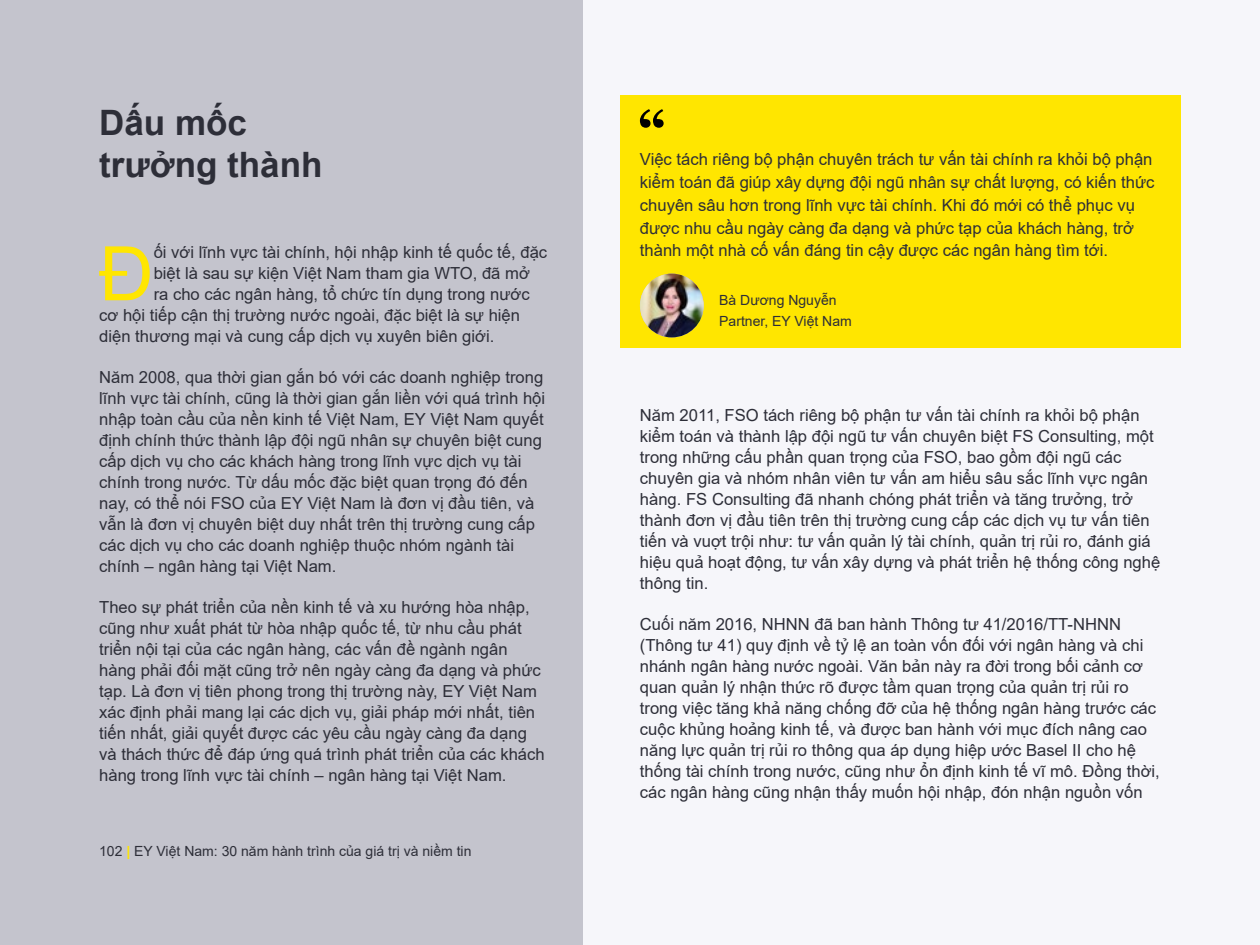
<style>
.page{position:relative;width:1260px;height:945px;background:#f6f6fa}
.page>*{position:absolute;margin:0;border:0;box-sizing:border-box;transform-origin:0 0}
.t1{font:75.25px "Arial";color:#ffe600}
.t2{font:700 35px/42px "Arial";color:#2d2e38}
.t3{font:16.62px/21px "Arial";color:#2d2e38}
.t4{font:14px/20.7px "Arial";color:#2d2e38}
.s1{font-weight:700;color:#ffe600}
</style>
<div class="page">
<div style="left:0;top:0;width:583px;height:945px;background:#c4c4cd"></div>
<div style="left:620px;top:96px;width:561px;height:55px;background:#ffe600"></div>
<div style="left:620px;top:133px;width:561px;height:147px;background:#ffe600"></div>
<div style="left:620px;top:275px;width:561px;height:53px;background:#ffe600"></div>
<div style="left:620px;top:295px;width:561px;height:53px;background:#ffe600"></div>
<svg style="left:640px;top:109px;width:24px;height:19px"></svg>
<img style="left:640px;top:274px;width:64px;height:63px;border-radius:32px">
<h2 class="t2" style="left:99px;top:102px;width:225px">Dấu mốc trưởng thành</h2>
<h1 class="t1" style="left:99px;top:222px;width:56px">Đ</h1>
<p class="t3" style="left:154px;top:242px;width:395px">ối với lĩnh vực tài chính, hội nhập kinh tế quốc tế, đặc</p>
<p class="t3" style="left:154px;top:263px;width:378px">biệt là sau sự kiện Việt Nam tham gia WTO, đã mở</p>
<p class="t3" style="left:154px;top:284px;width:378px">ra cho các ngân hàng, tổ chức tín dụng trong nước</p>
<p class="t3" style="left:99px;top:305px;width:422px">cơ hội tiếp cận thị trường nước ngoài, đặc biệt là sự hiện</p>
<p class="t3" style="left:99px;top:326px;width:397px">diện thương mại và cung cấp dịch vụ xuyên biên giới.</p>
<p class="t3" style="left:99px;top:367px;width:448px">Năm 2008, qua thời gian gắn bó với các doanh nghiệp trong lĩnh vực tài chính, cũng là thời gian gắn liền với quá trình hội nhập toàn cầu của nền kinh tế Việt Nam, EY Việt Nam quyết định chính thức thành lập đội ngũ nhân sự chuyên biệt cung cấp dịch vụ cho các khách hàng trong lĩnh vực dịch vụ tài chính trong nước. Từ dấu mốc đặc biệt quan trọng đó đến nay, có thể nói FSO của EY Việt Nam là đơn vị đầu tiên, và vẫn là đơn vị chuyên biệt duy nhất trên thị trường cung cấp các dịch vụ cho các doanh nghiệp thuộc nhóm ngành tài chính – ngân hàng tại Việt Nam.</p>
<p class="t3" style="left:99px;top:597px;width:447px">Theo sự phát triển của nền kinh tế và xu hướng hòa nhập, cũng như xuất phát từ hòa nhập quốc tế, từ nhu cầu phát triển nội tại của các ngân hàng, các vấn đề ngành ngân hàng phải đối mặt cũng trở nên ngày càng đa dạng và phức tạp. Là đơn vị tiên phong trong thị trường này, EY Việt Nam xác định phải mang lại các dịch vụ, giải pháp mới nhất, tiên tiến nhất, giải quyết được các yêu cầu ngày càng đa dạng và thách thức để đáp ứng quá trình phát triển của các khách hàng trong lĩnh vực tài chính – ngân hàng tại Việt Nam.</p>
<p class="t4" style="left:99px;top:841px;width:374px">102 <span class="s1">|</span> EY Việt Nam: 30 năm hành trình của giá trị và niềm tin</p>
<p class="t3" style="left:640px;top:148px;width:516px;line-height:22.8px">Việc tách riêng bộ phận chuyên trách tư vấn tài chính ra khỏi bộ phận kiểm toán đã giúp xây dựng đội ngũ nhân sự chất lượng, có kiến thức chuyên sâu hơn trong lĩnh vực tài chính. Khi đó mới có thể phục vụ được nhu cầu ngày càng đa dạng và phức tạp của khách hàng, trở thành một nhà cố vấn đáng tin cậy được các ngân hàng tìm tới.</p>
<p class="t4" style="left:719px;top:289px;width:134px">Bà Dương Nguyễn<br>Partner, EY Việt Nam</p>
<p class="t3" style="left:640px;top:405px;width:522px">Năm 2011, FSO tách riêng bộ phận tư vấn tài chính ra khỏi bộ phận kiểm toán và thành lập đội ngũ tư vấn chuyên biệt FS Consulting, một trong những cấu phần quan trọng của FSO, bao gồm đội ngũ các chuyên gia và nhóm nhân viên tư vấn am hiểu sâu sắc lĩnh vực ngân hàng. FS Consulting đã nhanh chóng phát triển và tăng trưởng, trở thành đơn vị đầu tiên trên thị trường cung cấp các dịch vụ tư vấn tiên tiến và vuợt trội như: tư vấn quản lý tài chính, quản trị rủi ro, đánh giá hiệu quả hoạt động, tư vấn xây dựng và phát triển hệ thống công nghệ thông tin.</p>
<p class="t3" style="left:640px;top:614px;width:521px">Cuối năm 2016, NHNN đã ban hành Thông tư 41/2016/TT-NHNN (Thông tư 41) quy định về tỷ lệ an toàn vốn đối với ngân hàng và chi nhánh ngân hàng nước ngoài. Văn bản này ra đời trong bối cảnh cơ quan quản lý nhận thức rõ được tầm quan trọng của quản trị rủi ro trong việc tăng khả năng chống đỡ của hệ thống ngân hàng trước các cuộc khủng hoảng kinh tế, và được ban hành với mục đích nâng cao năng lực quản trị rủi ro thông qua áp dụng hiệp ước Basel II cho hệ thống tài chính trong nước, cũng như ổn định kinh tế vĩ mô. Đồng thời, các ngân hàng cũng nhận thấy muốn hội nhập, đón nhận nguồn vốn</p>
</div>
